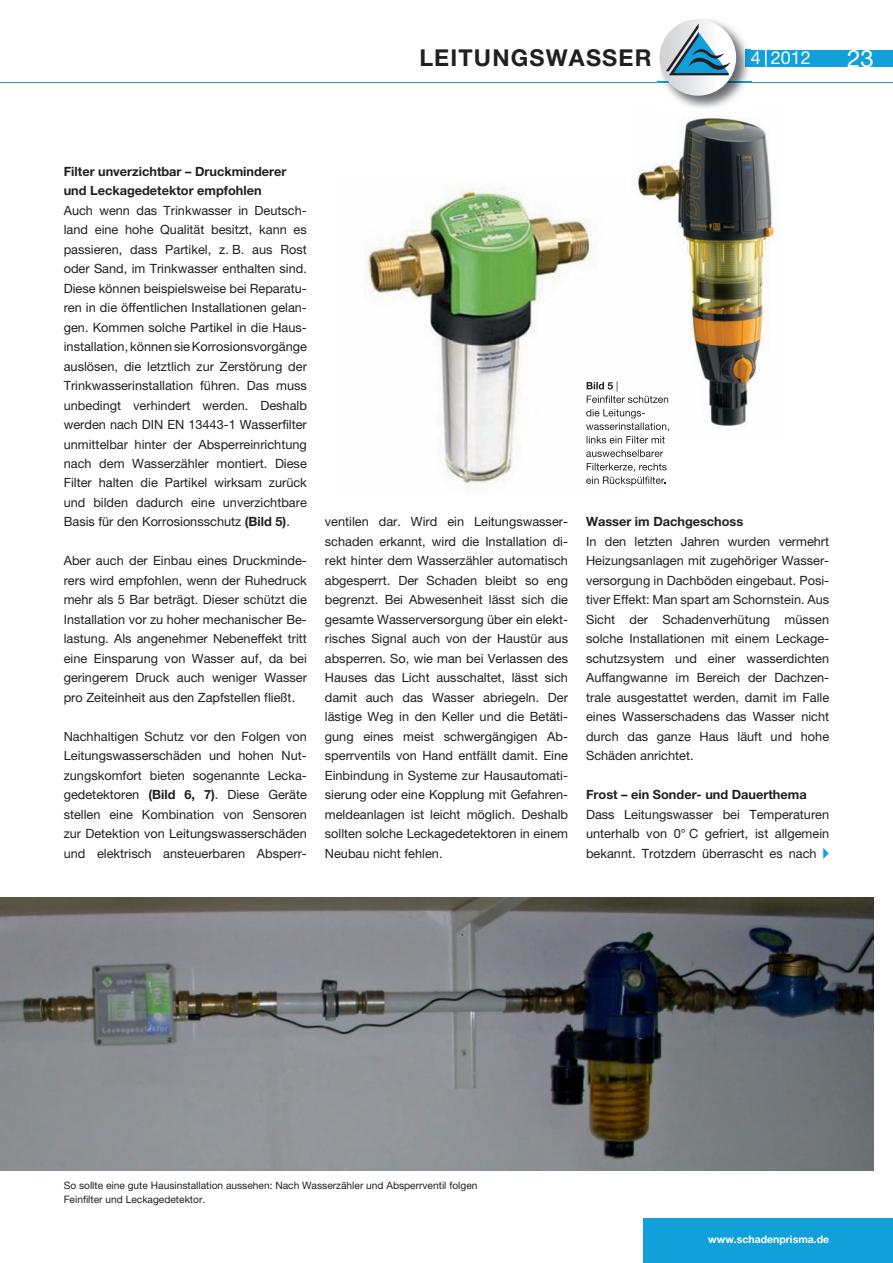
<style>
.page{position:relative;width:893px;height:1263px;background:#fff}
.page>*{position:absolute;margin:0;border:0;box-sizing:border-box;transform-origin:0 0}
.t1{font:24px "Helvetica Neue";color:#fff}
.t2{font:700 23.25px "Helvetica Neue";letter-spacing:.05em;color:#231f20}
.t3{font:18px "Helvetica Neue";color:#fff}
.t4{font:12.75px/19.5px "Helvetica Neue";color:#231f20;text-align:justify}
.t5{font:700 12.75px/19.5px "Helvetica Neue";color:#231f20}
.t6{font:700 10.5px "Helvetica Neue";color:#fff}
.t7{font:10.2px/13.5px "Helvetica Neue";color:#231f20}
.s1{font-weight:700}
.s2{font-family:"European Pi Three";color:#12a0db}
</style>
<div class="page">
<img style="left:637px;top:118px;width:139px;height:310px">
<div style="left:745px;top:50px;width:148px;height:16px;background:#12a0db"></div>
<svg style="left:765px;top:50px;width:1px;height:16px"></svg>
<hr style="left:0;top:82px;width:893px;height:1px;background:#12a0db">
<img style="left:659px;top:19px;width:92px;height:89px">
<img style="left:745px;top:50px;width:6px;height:16px">
<img style="left:657px;top:81px;width:94px;height:2px">
<svg style="left:660px;top:19px;width:76px;height:77px"></svg>
<svg style="left:667px;top:23px;width:13px;height:12px"></svg>
<div style="left:644px;top:1219px;width:249px;height:44px;background:#12a0db"></div>
<img style="left:366px;top:187px;width:262px;height:297px">
<img style="left:0;top:897px;width:874px;height:273px">
<svg style="left:586px;top:463px;width:81px;height:23px"></svg>
<svg style="left:586px;top:450px;width:77px;height:7px"></svg>
<svg style="left:586px;top:409px;width:83px;height:34px"></svg>
<svg style="left:587px;top:381px;width:81px;height:22px"></svg>
<h2 class="t2" style="left:419px;top:49px;width:234px">LEITUNGSWASSER</h2>
<h3 class="t3" style="left:751px;top:52px;width:62px">4 2012</h3>
<h1 class="t1" style="left:847px;top:50px;width:28px">23</h1>
<p class="t5" style="left:64px;top:162px;width:224px">Filter unverzichtbar – Druckminderer und Leckagedetektor empfohlen</p>
<p class="t4" style="left:64px;top:202px;width:245px">Auch wenn das Trinkwasser in Deutsch&shy;land eine hohe Qualität besitzt, kann es passieren, dass Partikel, z. B. aus Rost oder Sand, im Trinkwasser enthalten sind.<br>Diese können beispielsweise bei Reparatu&shy;ren in die öffentlichen Installationen gelan&shy;gen. Kommen solche Partikel in die Haus&shy;installation, können sie Korrosionsvorgänge auslösen, die letztlich zur Zerstörung der Trinkwasserinstallation führen. Das muss unbedingt verhindert werden. Deshalb werden nach DIN EN 13443-1 Wasserfilter unmittelbar hinter der Absperreinrichtung nach dem Wasserzähler montiert. Diese Filter halten die Partikel wirksam zurück und bilden dadurch eine unverzichtbare Basis für den Korrosionsschutz <span class="s1">(Bild 5)</span>.</p>
<p class="t4" style="left:64px;top:552px;width:245px">Aber auch der Einbau eines Druckminde&shy;rers wird empfohlen, wenn der Ruhedruck mehr als 5 Bar beträgt. Dieser schützt die Installation vor zu hoher mechanischer Be&shy;lastung. Als angenehmer Nebeneffekt tritt eine Einsparung von Wasser auf, da bei geringerem Druck auch weniger Wasser pro Zeiteinheit aus den Zapfstellen fließt.</p>
<p class="t4" style="left:64px;top:728px;width:245px">Nachhaltigen Schutz vor den Folgen von Leitungswasserschäden und hohen Nut&shy;zungskomfort bieten sogenannte Lecka&shy;gedetektoren <span class="s1">(Bild 6, 7)</span>. Diese Geräte stellen eine Kombination von Sensoren zur Detektion von Leitungswasserschäden und elektrisch ansteuerbaren Absperr-</p>
<p class="t4" style="left:325px;top:513px;width:245px">ventilen dar. Wird ein Leitungswasser&shy;schaden erkannt, wird die Installation di&shy;rekt hinter dem Wasserzähler automatisch abgesperrt. Der Schaden bleibt so eng begrenzt. Bei Abwesenheit lässt sich die gesamte Wasserversorgung über ein elekt&shy;risches Signal auch von der Haustür aus absperren. So, wie man bei Verlassen des Hauses das Licht ausschaltet, lässt sich damit auch das Wasser abriegeln. Der lästige Weg in den Keller und die Betäti&shy;gung eines meist schwergängigen Ab&shy;sperrventils von Hand entfällt damit. Eine Einbindung in Systeme zur Hausautomati&shy;sierung oder eine Kopplung mit Gefahren&shy;meldeanlagen ist leicht möglich. Deshalb sollten solche Leckagedetektoren in einem Neubau nicht fehlen.</p>
<p class="t5" style="left:586px;top:513px;width:159px">Wasser im Dachgeschoss</p>
<p class="t4" style="left:586px;top:533px;width:245px">In den letzten Jahren wurden vermehrt Heizungsanlagen mit zugehöriger Wasser&shy;versorgung in Dachböden eingebaut. Posi&shy;tiver Effekt: Man spart am Schornstein. Aus Sicht der Schadenverhütung müssen solche Installationen mit einem Leckage&shy;schutzsystem und einer wasserdichten Auffangwanne im Bereich der Dachzen&shy;trale ausgestattet werden, damit im Falle eines Wasserschadens das Wasser nicht durch das ganze Haus läuft und hohe Schäden anrichtet.</p>
<p class="t5" style="left:586px;top:786px;width:222px">Frost – ein Sonder- und Dauerthema</p>
<p class="t4" style="left:586px;top:806px;width:245px">Dass Leitungswasser bei Temperaturen unterhalb von 0° C gefriert, ist allgemein bekannt. Trotzdem überrascht es nach <span class="s2">-</span></p>
<p class="t7" style="left:64px;top:1180px;width:415px">So sollte eine gute Hausinstallation aussehen: Nach Wasserzähler und Absperrventil folgen<br>Feinfilter und Leckagedetektor.</p>
<p class="t6" style="left:708px;top:1236px;width:122px">www.schadenprisma.de</p>
</div>
